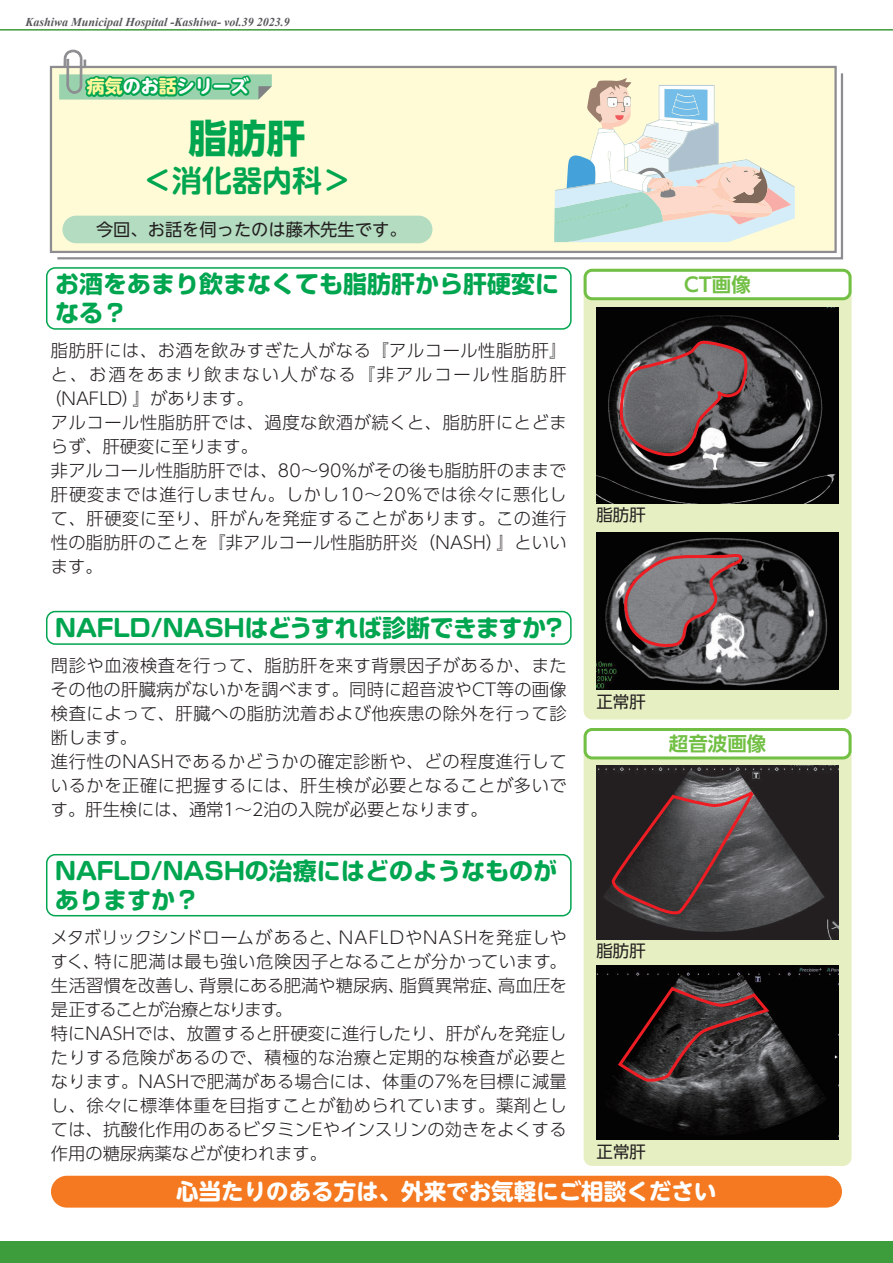
<style>
.page{position:relative;width:893px;height:1263px;background:#fff}
.page>*{position:absolute;margin:0;border:0;box-sizing:border-box;transform-origin:0 0}
.t1{font:39px "UD Shin Go Pro Bold 90 msp RKSJ H";color:#00a54f}
.t2{font:30px "UD Shin M Go Pro De Bold 90 msp RKSJ H";color:#00a54f}
.t3{font:24px/28.5px "Soft Go Std Bold 90 msp RKSJ H";color:#00a54f}
.t4{font:22.5px "UD Shin M Go Pro Bold 90 msp RKSJ H";color:#fff}
.t5{font:19.5px "UD Shin Go Pro De Bold 90 msp RKSJ H";color:#71bf44}
.t6{font:18px "UD Shin M Go Pro Bold 90 msp RKSJ H";color:#fff}
.t7{font:17.25px/24px "UD Shin Go Pro Light 90 msp RKSJ H";letter-spacing:.03em;color:#231f20}
.t8{font:17.25px/24px "UD Shin Go Pro Light 90 msp RKSJ H";letter-spacing:.01em;color:#231f20}
.t9{font:17.25px "UD Shin Go Pro Light 90 msp RKSJ H";letter-spacing:.11em;color:#231f20}
.t10{font:17.25px "UD Shin Go Pro Light 90 msp RKSJ H";color:#231f20}
.t11{font:17.25px "UD Shin Go NT Pro Regular 90 msp RKSJ H";color:#231f20}
.t12{font:16.5px "UD Shin Go Pro Regular 90 msp RKSJ H";color:#231f20}
.t13{font:italic 700 12px "Times New Roman";color:#57585a}
.s1{color:#fff79a}
</style>
<div class="page">
<div style="left:584px;top:269px;width:267px;height:451px;background:#e6efc1;border-radius:9px"></div>
<div style="left:585px;top:270px;width:265px;height:29px;background:#fff;border-radius:7px"></div>
<div style="left:584px;top:269px;width:267px;height:31px;border:3px solid #71bf44;border-radius:7px"></div>
<div style="left:584px;top:728px;width:267px;height:438px;background:#e6efc1;border-radius:9px"></div>
<svg style="left:49px;top:65px;width:795px;height:195px;background:#f7f4d3"></svg>
<svg style="left:59px;top:50px;width:213px;height:57px"></svg>
<div style="left:46px;top:267px;width:526px;height:63px;border:2px solid #00a54f;border-radius:9px"></div>
<div style="left:46px;top:611px;width:526px;height:34px;border:2px solid #00a54f;border-radius:9px"></div>
<div style="left:51px;top:1176px;width:791px;height:32px;background:#f47921;border-radius:16px"></div>
<div style="left:62px;top:216px;width:370px;height:27px;background:#b3dcc0;border-radius:14px"></div>
<div style="left:46px;top:854px;width:526px;height:62px;border:2px solid #00a54f;border-radius:9px"></div>
<svg style="left:554px;top:78px;width:241px;height:164px;background:#dee4d8"></svg>
<div style="left:585px;top:730px;width:265px;height:28px;background:#fff;border-radius:7px"></div>
<div style="left:584px;top:728px;width:267px;height:31px;border:3px solid #71bf44;border-radius:7px"></div>
<img style="left:596px;top:308px;width:243px;height:196px">
<svg style="left:618px;top:338px;width:135px;height:126px;background:#635558"></svg>
<img style="left:596px;top:532px;width:243px;height:157px">
<svg style="left:617px;top:553px;width:127px;height:99px;background:#7e6e71"></svg>
<img style="left:596px;top:765px;width:243px;height:174px">
<svg style="left:612px;top:790px;width:143px;height:126px;background:#534446"></svg>
<img style="left:596px;top:966px;width:243px;height:174px">
<svg style="left:617px;top:989px;width:153px;height:97px;background:#403132"></svg>
<div style="left:0;top:1242px;width:893px;height:21px;background:#3d9c3c"></div>
<hr style="left:0;top:29px;width:893px;height:2px;background:#3d9c3c">
<p class="t13" style="left:25px;top:16px;width:266px">Kashiwa Municipal Hospital -Kashiwa- vol.39 2023.9</p>
<p class="t6" style="left:87px;top:80px;width:164px"><span class="s1">病気</span>のお<span class="s1">話</span>シリーズ</p>
<h1 class="t1" style="left:188px;top:124px;width:119px">脂肪肝</h1>
<h2 class="t2" style="left:142px;top:169px;width:211px">＜消化器内科＞</h2>
<p class="t11" style="left:96px;top:223px;width:312px">今回、お話を伺ったのは藤木先生です。</p>
<h3 class="t3" style="left:55px;top:273px;width:506px">お酒をあまり飲まなくても脂肪肝から肝硬変になる？</h3>
<p class="t7" style="left:51px;top:341px;width:517px">脂肪肝には、お酒を飲みすぎた人がなる『アルコール性脂肪肝』</p>
<p class="t9" style="left:51px;top:368px;width:517px">と、お酒をあまり飲まない人がなる『非アルコール性脂肪肝</p>
<p class="t10" style="left:45px;top:392px;width:210px">（NAFLD）』があります。</p>
<p class="t7" style="left:51px;top:413px;width:517px">アルコール性脂肪肝では、過度な飲酒が続くと、脂肪肝にとどま</p>
<p class="t10" style="left:51px;top:440px;width:208px">らず、肝硬変に至ります。</p>
<p class="t8" style="left:51px;top:461px;width:517px">非アルコール性脂肪肝では、80～90%がその後も脂肪肝のままで</p>
<p class="t7" style="left:51px;top:485px;width:517px">肝硬変までは進行しません。しかし10～20%では徐々に悪化し</p>
<p class="t7" style="left:51px;top:509px;width:517px">て、肝硬変に至り、肝がんを発症することがあります。この進行</p>
<p class="t7" style="left:51px;top:533px;width:517px">性の脂肪肝のことを『非アルコール性脂肪肝炎（NASH）』といい</p>
<p class="t7" style="left:51px;top:557px;width:53px">ます。</p>
<h3 class="t3" style="left:55px;top:617px;width:513px">NAFLD/NASHはどうすれば診断できますか？</h3>
<p class="t7" style="left:51px;top:656px;width:517px">問診や血液検査を行って、脂肪肝を来す背景因子があるか、またその他の肝臓病がないかを調べます。同時に超音波やCT等の画像検査によって、肝臓への脂肪沈着および他疾患の除外を行って診断します。<br>進行性のNASHであるかどうかの確定診断や、どの程度進行しているかを正確に把握するには、肝生検が必要となることが多いです。肝生検には、通常1～2泊の入院が必要となります。</p>
<h3 class="t3" style="left:55px;top:860px;width:503px">NAFLD/NASHの治療にはどのようなものがありますか？</h3>
<p class="t8" style="left:51px;top:928px;width:517px">メタボリックシンドロームがあると、NAFLDやNASHを発症しやすく、特に肥満は最も強い危険因子となることが分かっています。生活習慣を改善し、背景にある肥満や糖尿病、脂質異常症、高血圧を是正することが治療となります。<br>特にNASHでは、放置すると肝硬変に進行したり、肝がんを発症したりする危険があるので、積極的な治療と定期的な検査が必要となります。NASHで肥満がある場合には、体重の7%を目標に減量し、徐々に標準体重を目指すことが勧められています。薬剤としては、抗酸化作用のあるビタミンEやインスリンの効きをよくする作用の糖尿病薬などが使われます。</p>
<p class="t5" style="left:684px;top:277px;width:68px">CT画像</p>
<p class="t12" style="left:596px;top:509px;width:51px">脂肪肝</p>
<p class="t12" style="left:596px;top:695px;width:51px">正常肝</p>
<p class="t5" style="left:669px;top:736px;width:99px">超音波画像</p>
<p class="t12" style="left:596px;top:945px;width:51px">脂肪肝</p>
<p class="t12" style="left:597px;top:1146px;width:51px">正常肝</p>
<h3 class="t4" style="left:176px;top:1183px;width:542px">心当たりのある方は、外来でお気軽にご相談ください</h3>
</div>
